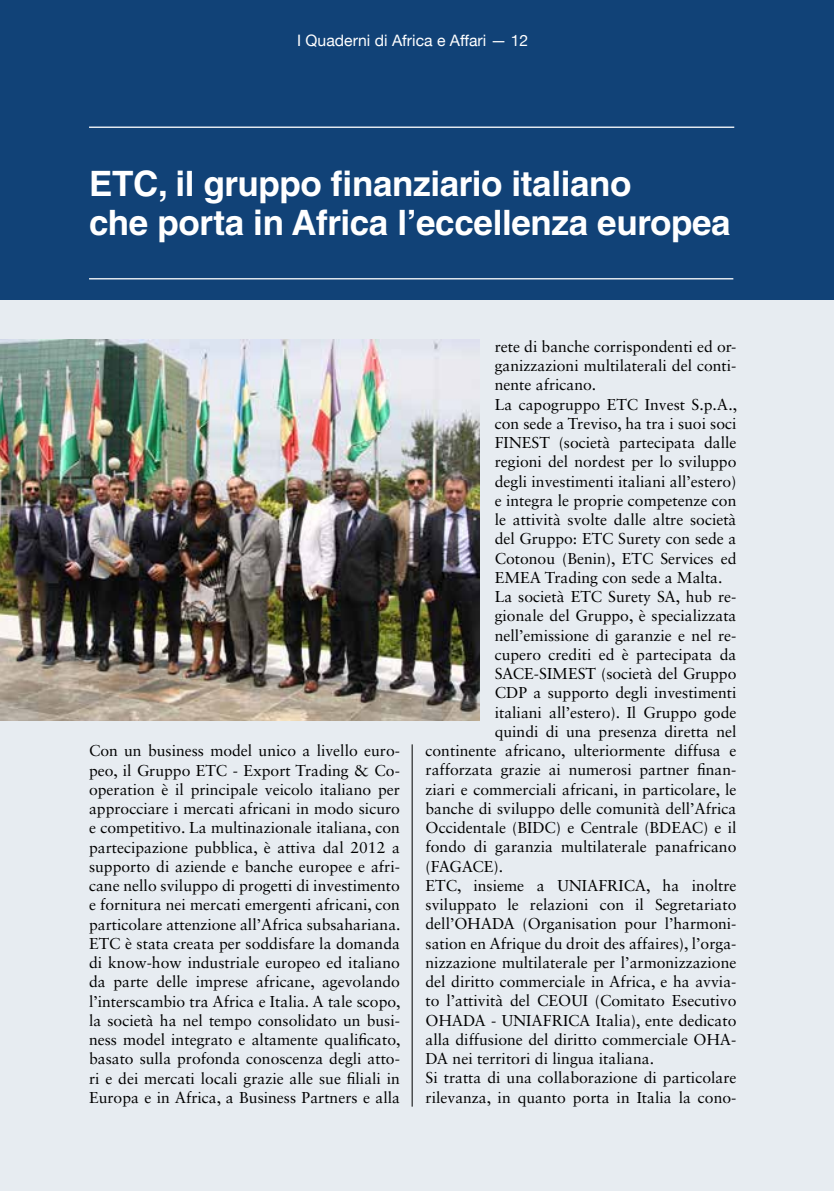
<style>
.page{position:relative;width:834px;height:1191px;background:#fff}
.page>*{position:absolute;margin:0;border:0;box-sizing:border-box;transform-origin:0 0}
.t1{font:700 35px/38.5px "Helvetica LT Std";letter-spacing:-.01em;color:#fff}
.t2{font:15.75px/19.2px "Sabon LT Std";color:#000;text-align:justify}
.t3{font:15.75px "Helvetica Neue";color:#fff}
</style>
<div class="page">
<div style="left:0;top:0;width:833px;height:1191px;background:#e7ecf1"></div>
<div style="left:0;top:0;width:833px;height:299px;background:#114277"></div>
<hr style="left:89px;top:278px;width:644px;height:1px;background:#fff">
<hr style="left:89px;top:127px;width:645px;height:1px;background:#fff">
<hr style="left:412px;top:744px;width:1px;height:362px;background:#000">
<img style="left:0;top:339px;width:479px;height:381px">
<p class="t3" style="left:297px;top:31px;width:233px">I Quaderni di Africa e Affari — 12</p>
<h1 class="t1" style="left:89px;top:164px;width:643px">ETC, il gruppo finanziario italiano<br>che porta in Africa l’eccellenza europea</h1>
<p class="t2" style="left:89px;top:741px;width:313px">Con un business model unico a livello euro&shy;peo, il Gruppo ETC - Export Trading &amp; Co&shy;operation è il principale veicolo italiano per approcciare i mercati africani in modo sicuro e competitivo. La multinazionale italiana, con partecipazione pubblica, è attiva dal 2012 a supporto di aziende e banche europee e afri&shy;cane nello sviluppo di progetti di investimento e fornitura nei mercati emergenti africani, con particolare attenzione all’Africa subsahariana.<br>ETC è stata creata per soddisfare la domanda di know-how industriale europeo ed italiano da parte delle imprese africane, agevolando l’interscambio tra Africa e Italia. A tale scopo, la società ha nel tempo consolidato un busi&shy;ness model integrato e altamente qualificato, basato sulla profonda conoscenza degli atto&shy;ri e dei mercati locali grazie alle sue filiali in Europa e in Africa, a Business Partners e alla</p>
<p class="t2" style="left:494px;top:336px;width:243px">rete di banche corrispondenti ed or-</p>
<p class="t2" style="left:494px;top:356px;width:243px">ganizzazioni multilaterali del conti-</p>
<p class="t2" style="left:494px;top:375px;width:103px">nente africano.</p>
<p class="t2" style="left:494px;top:394px;width:244px">La capogruppo ETC Invest S.p.A.,</p>
<p class="t2" style="left:494px;top:413px;width:243px">con sede a Treviso, ha tra i suoi soci</p>
<p class="t2" style="left:494px;top:433px;width:243px">FINEST (società partecipata dalle</p>
<p class="t2" style="left:494px;top:452px;width:243px">regioni del nordest per lo sviluppo</p>
<p class="t2" style="left:494px;top:471px;width:243px">degli investimenti italiani all’estero)</p>
<p class="t2" style="left:494px;top:490px;width:243px">e integra le proprie competenze con</p>
<p class="t2" style="left:494px;top:510px;width:243px">le attività svolte dalle altre società</p>
<p class="t2" style="left:494px;top:529px;width:243px">del Gruppo: ETC Surety con sede a</p>
<p class="t2" style="left:494px;top:548px;width:243px">Cotonou (Benin), ETC Services ed</p>
<p class="t2" style="left:494px;top:567px;width:229px">EMEA Trading con sede a Malta.</p>
<p class="t2" style="left:494px;top:587px;width:243px">La società ETC Surety SA, hub re-</p>
<p class="t2" style="left:494px;top:606px;width:243px">gionale del Gruppo, è specializzata</p>
<p class="t2" style="left:494px;top:625px;width:243px">nell’emissione di garanzie e nel re-</p>
<p class="t2" style="left:494px;top:644px;width:243px">cupero crediti ed è partecipata da</p>
<p class="t2" style="left:494px;top:664px;width:243px">SACE-SIMEST (società del Gruppo</p>
<p class="t2" style="left:494px;top:683px;width:243px">CDP a supporto degli investimenti</p>
<p class="t2" style="left:494px;top:702px;width:243px">italiani all’estero). Il Gruppo gode</p>
<p class="t2" style="left:494px;top:721px;width:243px">quindi di una presenza diretta nel</p>
<p class="t2" style="left:425px;top:741px;width:312px">continente africano, ulteriormente diffusa e</p>
<p class="t2" style="left:425px;top:760px;width:312px">rafforzata grazie ai numerosi partner finan-</p>
<p class="t2" style="left:425px;top:779px;width:312px">ziari e commerciali africani, in particolare, le</p>
<p class="t2" style="left:425px;top:798px;width:312px">banche di sviluppo delle comunità dell’Africa</p>
<p class="t2" style="left:425px;top:818px;width:312px">Occidentale (BIDC) e Centrale (BDEAC) e il</p>
<p class="t2" style="left:425px;top:837px;width:312px">fondo di garanzia multilaterale panafricano</p>
<p class="t2" style="left:425px;top:856px;width:79px">(FAGACE).</p>
<p class="t2" style="left:425px;top:875px;width:312px">ETC, insieme a UNIAFRICA, ha inoltre</p>
<p class="t2" style="left:425px;top:895px;width:312px">sviluppato le relazioni con il Segretariato</p>
<p class="t2" style="left:425px;top:914px;width:312px">dell’OHADA (Organisation pour l’harmoni-</p>
<p class="t2" style="left:425px;top:933px;width:312px">sation en Afrique du droit des affaires), l’orga-</p>
<p class="t2" style="left:425px;top:952px;width:312px">nizzazione multilaterale per l’armonizzazione</p>
<p class="t2" style="left:425px;top:972px;width:312px">del diritto commerciale in Africa, e ha avvia-</p>
<p class="t2" style="left:425px;top:991px;width:312px">to l’attività del CEOUI (Comitato Esecutivo</p>
<p class="t2" style="left:425px;top:1010px;width:312px">OHADA - UNIAFRICA Italia), ente dedicato</p>
<p class="t2" style="left:425px;top:1029px;width:312px">alla diffusione del diritto commerciale OHA-</p>
<p class="t2" style="left:425px;top:1049px;width:230px">DA nei territori di lingua italiana.</p>
<p class="t2" style="left:425px;top:1068px;width:312px">Si tratta di una collaborazione di particolare</p>
<p class="t2" style="left:425px;top:1087px;width:312px">rilevanza, in quanto porta in Italia la cono-</p>
</div>
